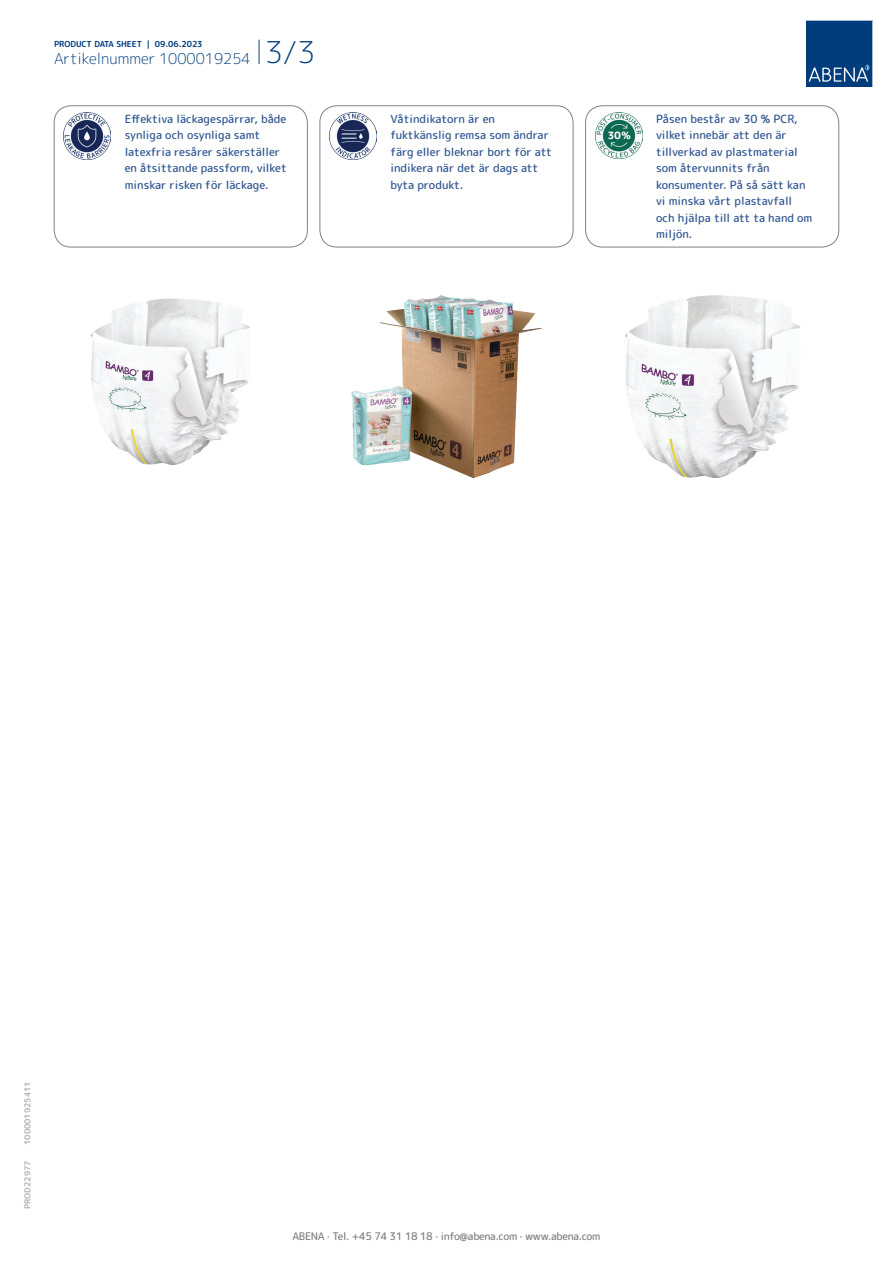
<style>
.page{position:relative;width:893px;height:1263px;background:#fff}
.page>*{position:absolute;margin:0;border:0;box-sizing:border-box;transform-origin:0 0}
.t1{font:300 15px "Rounded Mplus 1 c";color:#013d7d}
.t2{font:500 11.25px/16.5px "Rounded Mplus 1 c";color:#305691}
.t3{font:500 10.5px "Rounded Mplus 1 c";letter-spacing:-.03em;color:#808285}
.t4{font:700 8.25px "Rounded Mplus 1 c";color:#013d7d}
.t5{font:700 8.25px "Rounded Mplus 1 c";color:#b2b3b7}
.s1{font-size:30px}
</style>
<div class="page">
<svg style="left:259px;top:40px;width:1px;height:24px"></svg>
<svg style="left:806px;top:20px;width:67px;height:67px;background:#144b86"></svg>
<img style="left:64px;top:112px;width:47px;height:47px">
<div style="left:54px;top:106px;width:254px;height:141px;border:1px solid #808285;border-radius:17px"></div>
<img style="left:330px;top:112px;width:47px;height:47px">
<div style="left:320px;top:106px;width:253px;height:141px;border:1px solid #808285;border-radius:17px"></div>
<img style="left:596px;top:113px;width:46px;height:46px">
<div style="left:585px;top:106px;width:254px;height:141px;border:1px solid #808285;border-radius:17px"></div>
<img style="left:90px;top:298px;width:160px;height:167px">
<img style="left:351px;top:295px;width:191px;height:183px">
<img style="left:624px;top:295px;width:176px;height:183px">
<p class="t4" style="left:54px;top:38px;width:150px">PRODUCT DATA SHEET | 09.06.2023</p>
<h1 class="t1" style="left:54px;top:48px;width:263px">Artikelnummer 1000019254 <span class="s1">3/3</span></h1>
<p class="t2" style="left:125px;top:110px;width:164px">Effektiva läckagespärrar, både synliga och osynliga samt latexfria resårer säkerställer en åtsittande passform, vilket minskar risken för läckage.</p>
<p class="t2" style="left:390px;top:110px;width:163px">Våtindikatorn är en fuktkänslig remsa som ändrar färg eller bleknar bort för att indikera när det är dags att byta produkt.</p>
<p class="t2" style="left:656px;top:110px;width:158px">Påsen består av 30 % PCR, vilket innebär att den är tillverkad av plastmaterial som återvunnits från konsumenter. På så sätt kan vi minska vårt plastavfall och hjälpa till att ta hand om miljön.</p>
<p class="t5" style="left:22px;top:1145px;width:65px;rotate:-90deg">100001925411</p>
<p class="t5" style="left:22px;top:1209px;width:50px;rotate:-90deg">PROD22977</p>
<p class="t3" style="left:292px;top:1229px;width:309px">ABENA · Tel. +45 74 31 18 18 · info@abena.com · www.abena.com</p>
</div>
